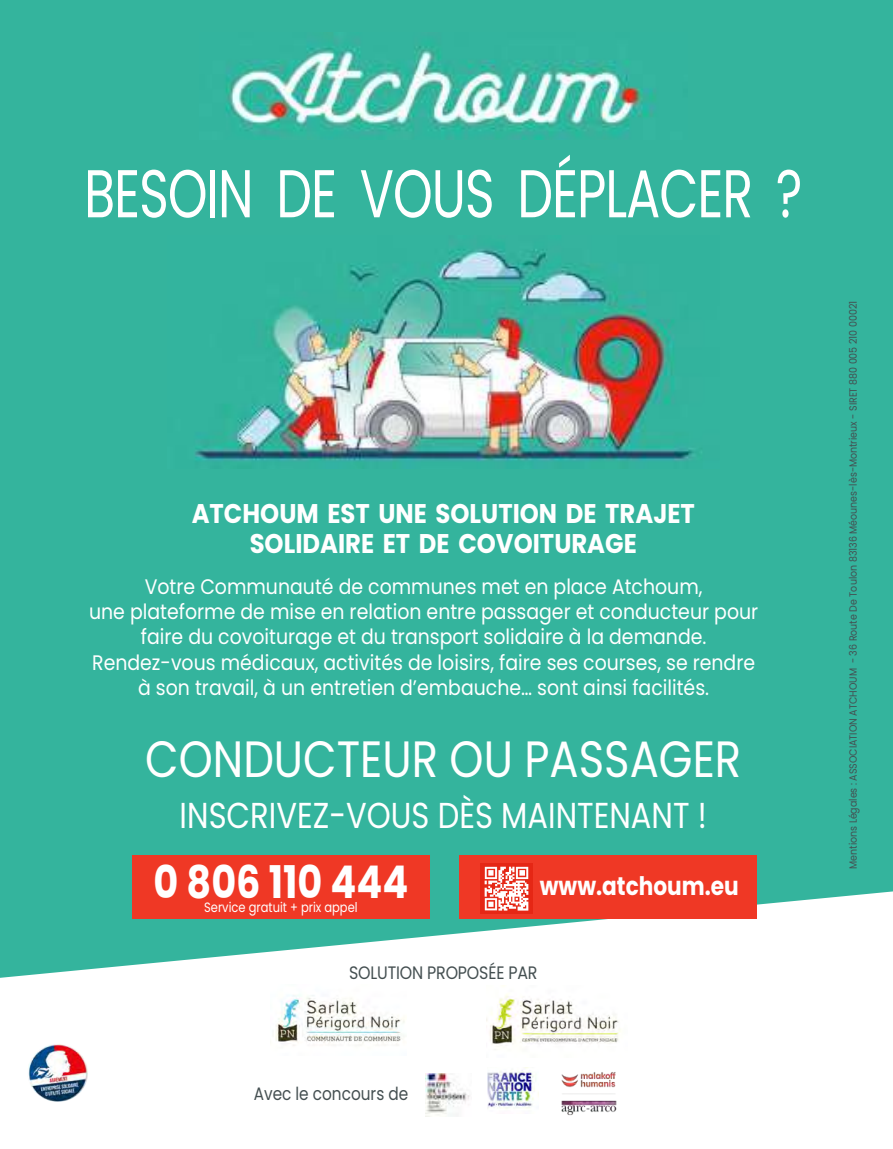
<style>
.page{position:relative;width:893px;height:1149px;background:#fff}
.page>*{position:absolute;margin:0;border:0;box-sizing:border-box;transform-origin:0 0}
.t1{font:67.5px "Poppins";letter-spacing:-.02em;color:#fff;scale:.75 1}
.t2{font:51px "Poppins";color:#fff;scale:.85 1}
.t3{font:700 45px "Poppins";color:#fff;scale:.85 1}
.t4{font:36px "Poppins";color:#fff;scale:.85 1}
.t5{font:700 27px/30px "Poppins";color:#fff;text-align:center;scale:.9 1}
.t6{font:700 25.5px "Poppins";color:#fff;scale:.85 1}
.t7{font:21px/25.2px "Poppins";color:#fff;text-align:center;scale:.9 1}
.t8{font:18px "Poppins";letter-spacing:-.01em;color:#444f51;scale:.88 1}
.t9{font:18px "Poppins";letter-spacing:-.01em;color:#444f51;scale:.85 1}
.t10{font:13.5px "Poppins";color:#fff;scale:.85 1}
.t11{font:10.5px "Poppins";color:#444f51;scale:.9 1}
</style>
<div class="page">
<div style="left:0;top:0;width:893px;height:977px;background:#34b49d"></div>
<div style="left:90px;top:220px;width:718px;height:266px;background:#34b49d"></div>
<img style="left:195px;top:245px;width:499px;height:216px">
<img style="left:199px;top:32px;width:488px;height:107px">
<img style="left:275px;top:995px;width:130px;height:51px">
<img style="left:486px;top:985px;width:135px;height:59px">
<div style="left:132px;top:854px;width:298px;height:64px;background:#ef3825"></div>
<div style="left:459px;top:854px;width:298px;height:64px;background:#ef3825"></div>
<img style="left:480px;top:863px;width:52px;height:49px">
<img style="left:561px;top:1072px;width:56px;height:43px">
<img style="left:487px;top:1067px;width:48px;height:42px">
<img style="left:425px;top:1073px;width:45px;height:43px">
<img style="left:28px;top:1044px;width:60px;height:57px">
<h1 class="t1" style="left:84px;top:154px;width:959px">BESOIN DE VOUS DÉPLACER ?</h1>
<p class="t5" style="left:192px;top:498px;width:561px">ATCHOUM EST UNE SOLUTION DE TRAJET<br>SOLIDAIRE ET DE COVOITURAGE</p>
<p class="t7" style="left:89px;top:574px;width:745px">Votre Communauté de communes met en place Atchoum,<br>une plateforme de mise en relation entre passager et conducteur pour faire du covoiturage et du transport solidaire à la demande.<br>Rendez-vous médicaux, activités de loisirs, faire ses courses, se rendre à son travail, à un entretien d’embauche… sont ainsi facilités.</p>
<h2 class="t2" style="left:145px;top:729px;width:703px">CONDUCTEUR OU PASSAGER</h2>
<h3 class="t4" style="left:180px;top:794px;width:622px">INSCRIVEZ-VOUS DÈS MAINTENANT !</h3>
<h3 class="t3" style="left:154px;top:856px;width:301px">0 806 110 444</h3>
<p class="t10" style="left:204px;top:898px;width:182px">Service gratuit + prix appel</p>
<p class="t6" style="left:540px;top:870px;width:236px">www.atchoum.eu</p>
<p class="t8" style="left:349px;top:961px;width:216px">SOLUTION PROPOSÉE PAR</p>
<p class="t9" style="left:254px;top:1082px;width:183px">Avec le concours de</p>
<p class="t11" style="left:847px;top:868px;width:632px;rotate:-90deg">Mentions Légales : ASSOCIATION ATCHOUM - 36 Route De Toulon 83136 Méounes-lès-Montrieux - SIRET 880 005 210 00021</p>
</div>
